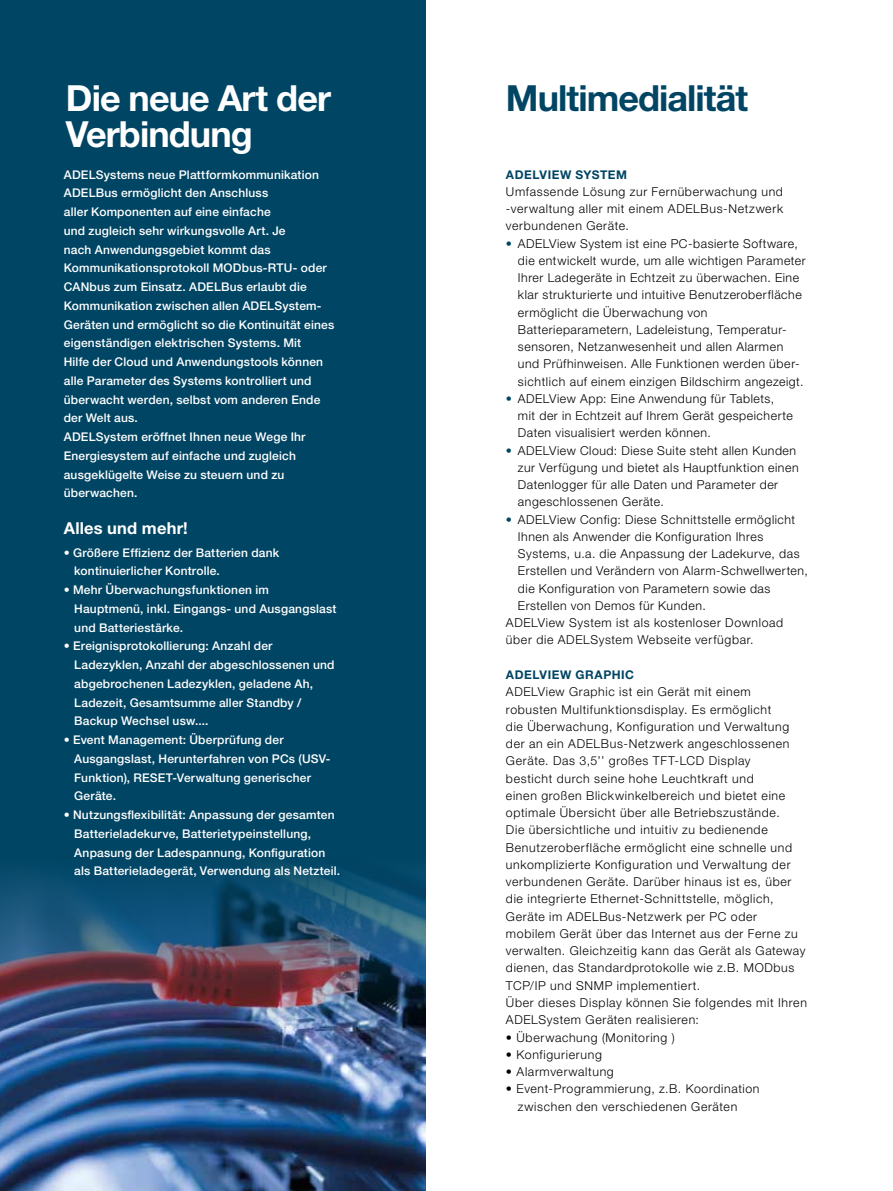
<style>
.page{position:relative;width:893px;height:1191px;background:#fff}
.page>*{position:absolute;margin:0;border:0;box-sizing:border-box;transform-origin:0 0}
.t1{font:700 36px/36px "Helvetica Neue LT Std";letter-spacing:-.025em;color:#fff}
.t2{font:700 36px "Helvetica Neue LT Std";letter-spacing:-.025em;color:#004563}
.t3{font:700 16.5px "Helvetica Neue LT Std";letter-spacing:.01em;color:#fff}
.t4{font:300 12.3px/17.2px "Helvetica Neue LT Std";letter-spacing:.05em;color:#000}
.t5{font:500 12px/18.8px "Helvetica Neue LT Std";letter-spacing:.015em;color:#fff}
.t6{font:700 12px "Helvetica Neue LT Std";letter-spacing:.045em;color:#004563}
.s1{color:#004563}
</style>
<div class="page">
<div style="left:0;top:0;width:425px;height:1027px;background:#004563"></div>
<img style="left:0;top:865px;width:425px;height:326px">
<h1 class="t1" style="left:66px;top:79px;width:267px">Die neue Art der<br>Verbindung</h1>
<h1 class="t2" style="left:506px;top:76px;width:244px">Multimedialität</h1>
<p class="t5" style="left:64px;top:165px;width:272px">ADELSystems neue Plattformkommunikation ADELBus ermöglicht den Anschluss<br>aller Komponenten auf eine einfache<br>und zugleich sehr wirkungsvolle Art. Je<br>nach Anwendungsgebiet kommt das Kommunikationsprotokoll MODbus-RTU- oder CANbus zum Einsatz. ADELBus erlaubt die Kommunikation zwischen allen ADELSystem-Geräten und ermöglicht so die Kontinuität eines eigenständigen elektrischen Systems. Mit<br>Hilfe der Cloud und Anwendungstools können alle Parameter des Systems kontrolliert und überwacht werden, selbst vom anderen Ende der Welt aus.<br>ADELSystem eröffnet Ihnen neue Wege Ihr Energiesystem auf einfache und zugleich ausgeklügelte Weise zu steuern und zu überwachen.</p>
<h2 class="t3" style="left:64px;top:517px;width:126px">Alles und mehr!</h2>
<p class="t5" style="left:74px;top:543px;width:207px;text-indent:-10px">• Größere Effizienz der Batterien dank kontinuierlicher Kontrolle.</p>
<p class="t5" style="left:74px;top:580px;width:264px;text-indent:-10px">• Mehr Überwachungsfunktionen im<br>Hauptmenü, inkl. Eingangs- und Ausgangslast und Batteriestärke.</p>
<p class="t5" style="left:74px;top:636px;width:262px;text-indent:-10px">• Ereignisprotokollierung: Anzahl der Ladezyklen, Anzahl der abgeschlossenen und abgebrochenen Ladezyklen, geladene Ah, Ladezeit, Gesamtsumme aller Standby / Backup Wechsel usw....</p>
<p class="t5" style="left:74px;top:730px;width:258px;text-indent:-10px">• Event Management: Überprüfung der Ausgangslast, Herunterfahren von PCs (USV-Funktion), RESET-Verwaltung generischer Geräte.</p>
<p class="t5" style="left:74px;top:805px;width:267px;text-indent:-10px">• Nutzungsflexibilität: Anpassung der gesamten Batterieladekurve, Batterietypeinstellung, Anpasung der Ladespannung, Konfiguration als Batterieladegerät, Verwendung als Netzteil.</p>
<p class="t6" style="left:506px;top:167px;width:123px">ADELVIEW SYSTEM</p>
<p class="t4" style="left:506px;top:183px;width:279px;text-align:justify">Umfassende Lösung zur Fernüberwachung und -verwaltung aller mit einem ADELBus-Netzwerk verbundenen Geräte.</p>
<p class="t4" style="left:518px;top:234px;width:289px;text-indent:-12px"><span class="s1">•</span> ADELView System ist eine PC-basierte Software, die entwickelt wurde, um alle wichtigen Parameter Ihrer Ladegeräte in Echtzeit zu überwachen. Eine klar strukturierte und intuitive Benutzeroberfläche ermöglicht die Überwachung von Batterieparametern, Ladeleistung, Temperatur&shy;sensoren, Netzanwesenheit und allen Alarmen und Prüfhinweisen. Alle Funktionen werden über&shy;sichtlich auf einem einzigen Bildschirm angezeigt.</p>
<p class="t4" style="left:518px;top:390px;width:276px;text-indent:-12px"><span class="s1">•</span> ADELView App: Eine Anwendung für Tablets, mit der in Echtzeit auf Ihrem Gerät gespeicherte<br>Daten visualisiert werden können.</p>
<p class="t4" style="left:518px;top:441px;width:282px;text-indent:-12px"><span class="s1">•</span> ADELView Cloud: Diese Suite steht allen Kunden zur Verfügung und bietet als Hauptfunktion einen Datenlogger für alle Daten und Parameter der angeschlossenen Geräte.</p>
<p class="t4" style="left:506px;top:510px;width:291px"><span class="s1">•</span> ADELView Config: Diese Schnittstelle ermöglicht</p>
<p class="t4" style="left:518px;top:528px;width:247px">Ihnen als Anwender die Konfiguration Ihres</p>
<p class="t4" style="left:518px;top:545px;width:283px">Systems, u.a. die Anpassung der Ladekurve, das</p>
<p class="t4" style="left:518px;top:562px;width:291px">Erstellen und Verändern von Alarm-Schwellwerten,</p>
<p class="t4" style="left:518px;top:579px;width:254px">die Konfiguration von Parametern sowie das</p>
<p class="t4" style="left:518px;top:597px;width:189px">Erstellen von Demos für Kunden.</p>
<p class="t4" style="left:506px;top:614px;width:279px">ADELView System ist als kostenloser Download</p>
<p class="t4" style="left:506px;top:631px;width:249px">über die ADELSystem Webseite verfügbar.</p>
<p class="t6" style="left:506px;top:667px;width:130px">ADELVIEW GRAPHIC</p>
<p class="t4" style="left:506px;top:683px;width:302px">ADELView Graphic ist ein Gerät mit einem<br>robusten Multifunktionsdisplay. Es ermöglicht<br>die Überwachung, Konfiguration und Verwaltung der an ein ADELBus-Netzwerk angeschlossenen Geräte. Das 3,5’’ großes TFT-LCD Display<br>besticht durch seine hohe Leuchtkraft und<br>einen großen Blickwinkelbereich und bietet eine optimale Übersicht über alle Betriebszustände.<br>Die übersichtliche und intuitiv zu bedienende Benutzeroberfläche ermöglicht eine schnelle und unkomplizierte Konfiguration und Verwaltung der verbundenen Geräte. Darüber hinaus ist es, über die integrierte Ethernet-Schnittstelle, möglich, Geräte im ADELBus-Netzwerk per PC oder mobilem Gerät über das Internet aus der Ferne zu verwalten. Gleichzeitig kann das Gerät als Gateway dienen, das Standardprotokolle wie z.B. MODbus TCP/IP und SNMP implementiert.<br>Über dieses Display können Sie folgendes mit Ihren ADELSystem Geräten realisieren:</p>
<p class="t4" style="left:506px;top:1028px;width:170px">• Überwachung (Monitoring )</p>
<p class="t4" style="left:506px;top:1045px;width:97px">• Konfigurierung</p>
<p class="t4" style="left:506px;top:1062px;width:109px">• Alarmverwaltung</p>
<p class="t4" style="left:518px;top:1080px;width:243px;text-indent:-12px">• Event-Programmierung, z.B. Koordination zwischen den verschiedenen Geräten</p>
</div>
